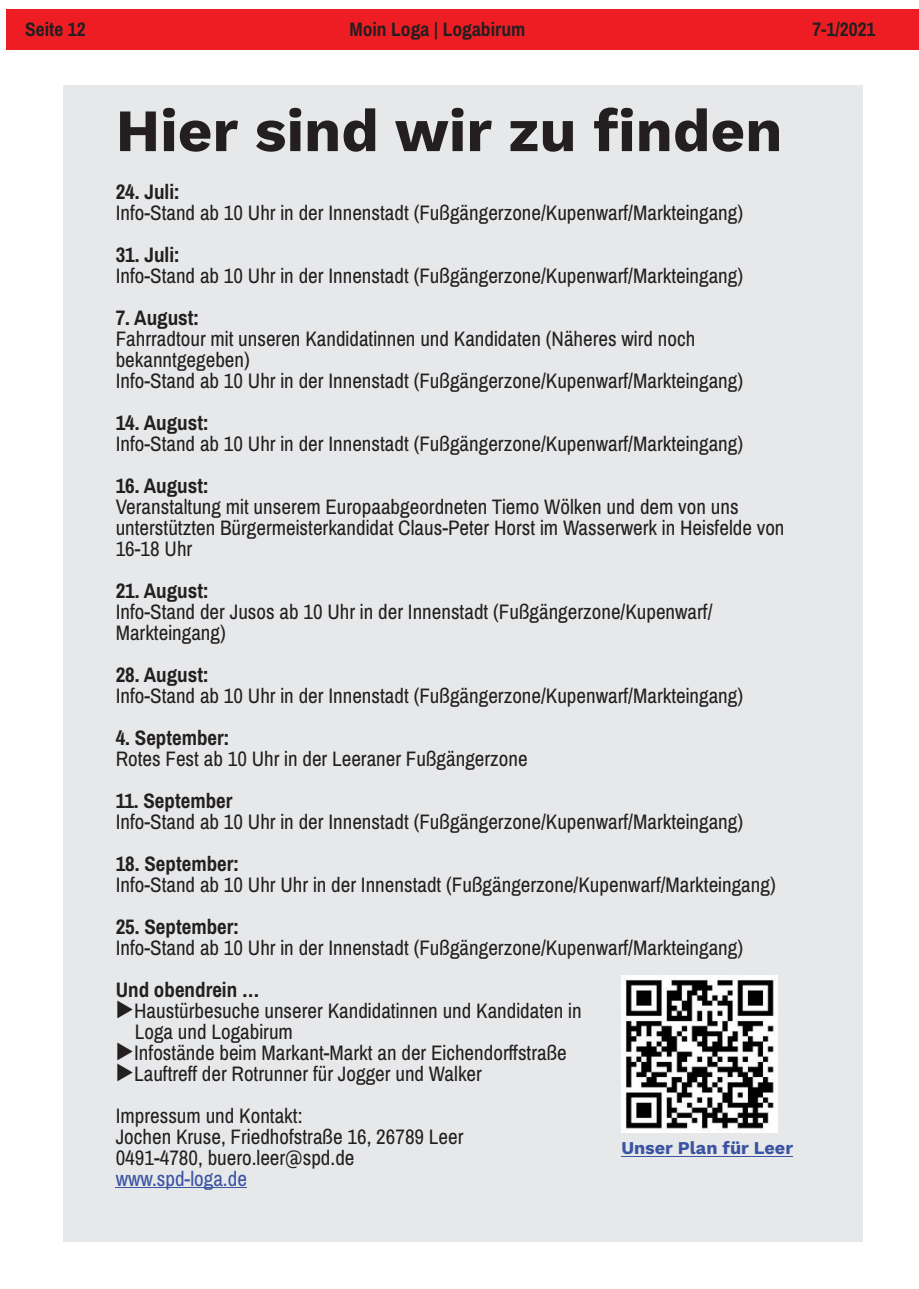
<style>
.page{position:relative;width:919px;height:1289px;background:#fff}
.page>*{position:absolute;margin:0;border:0;box-sizing:border-box;transform-origin:0 0}
.t1{font:700 60px "Work Sans";color:#231f20}
.t2{font:21px/21px "Archivo Narrow";color:#231f20}
.t3{font:700 21px "Archivo Narrow";color:#231f20}
.t4{font:21px "Archivo Narrow";color:#3a53a3}
.t5{font:700 19.5px "Archivo Narrow";color:#231f20}
.t6{font:700 18px "Work Sans";color:#3a53a3}
.s1{font-family:"Lucida Grande"}
</style>
<div class="page">
<div style="left:64px;top:85px;width:799px;height:1156px;background:#e7e8e9"></div>
<div style="left:6px;top:9px;width:912px;height:41px;background:#ee1d23"></div>
<hr style="left:116px;top:1186px;width:131px;height:1px;background:#3a53a3">
<img style="left:621px;top:975px;width:156px;height:157px">
<hr style="left:621px;top:1155px;width:172px;height:1px;background:#3a53a3">
<p class="t5" style="left:25px;top:18px;width:62px">Seite 12</p>
<p class="t5" style="left:349px;top:18px;width:177px">Moin Loga | Logabirum</p>
<p class="t5" style="left:812px;top:18px;width:65px">7-1/2021</p>
<h1 class="t1" style="left:116px;top:105px;width:668px">Hier sind wir zu finden</h1>
<p class="t3" style="left:116px;top:179px;width:66px">24. Juli:</p>
<p class="t2" style="left:116px;top:204px;width:629px">Info-Stand ab 10 Uhr in der Innenstadt (Fußgängerzone/Kupenwarf/Markteingang)</p>
<p class="t3" style="left:116px;top:242px;width:66px">31. Juli:</p>
<p class="t2" style="left:116px;top:267px;width:629px">Info-Stand ab 10 Uhr in der Innenstadt (Fußgängerzone/Kupenwarf/Markteingang)</p>
<p class="t3" style="left:116px;top:305px;width:85px">7. August:</p>
<p class="t2" style="left:116px;top:330px;width:629px">Fahrradtour mit unseren Kandidatinnen und Kandidaten (Näheres wird noch bekanntgegeben)<br>Info-Stand ab 10 Uhr in der Innenstadt (Fußgängerzone/Kupenwarf/Markteingang)</p>
<p class="t3" style="left:116px;top:410px;width:95px">14. August:</p>
<p class="t2" style="left:116px;top:435px;width:629px">Info-Stand ab 10 Uhr in der Innenstadt (Fußgängerzone/Kupenwarf/Markteingang)</p>
<p class="t3" style="left:116px;top:473px;width:95px">16. August:</p>
<p class="t2" style="left:116px;top:498px;width:670px">Veranstaltung mit unserem Europaabgeordneten Tiemo Wölken und dem von uns unterstützten Bürgermeisterkandidat Claus-Peter Horst im Wasserwerk in Heisfelde von<br>16-18 Uhr</p>
<p class="t3" style="left:116px;top:578px;width:95px">21. August:</p>
<p class="t2" style="left:116px;top:603px;width:598px">Info-Stand der Jusos ab 10 Uhr in der Innenstadt (Fußgängerzone/Kupenwarf/<br>Markteingang)</p>
<p class="t3" style="left:116px;top:662px;width:95px">28. August:</p>
<p class="t2" style="left:116px;top:687px;width:629px">Info-Stand ab 10 Uhr in der Innenstadt (Fußgängerzone/Kupenwarf/Markteingang)</p>
<p class="t3" style="left:116px;top:725px;width:115px">4. September:</p>
<p class="t2" style="left:116px;top:750px;width:413px">Rotes Fest ab 10 Uhr in der Leeraner Fußgängerzone</p>
<p class="t3" style="left:116px;top:788px;width:118px">11. September</p>
<p class="t2" style="left:116px;top:813px;width:629px">Info-Stand ab 10 Uhr in der Innenstadt (Fußgängerzone/Kupenwarf/Markteingang)</p>
<p class="t3" style="left:116px;top:851px;width:125px">18. September:</p>
<p class="t2" style="left:116px;top:876px;width:661px">Info-Stand ab 10 Uhr Uhr in der Innenstadt (Fußgängerzone/Kupenwarf/Markteingang)</p>
<p class="t3" style="left:116px;top:914px;width:125px">25. September:</p>
<p class="t2" style="left:116px;top:939px;width:629px">Info-Stand ab 10 Uhr in der Innenstadt (Fußgängerzone/Kupenwarf/Markteingang)</p>
<p class="t3" style="left:116px;top:977px;width:145px">Und obendrein …</p>
<p class="t2" style="left:116px;top:1002px;width:467px"><span class="s1">▶</span>Haustürbesuche unserer Kandidatinnen und Kandidaten in</p>
<p class="t2" style="left:135px;top:1023px;width:159px">Loga und Logabirum</p>
<p class="t2" style="left:116px;top:1044px;width:452px"><span class="s1">▶</span>Infostände beim Markant-Markt an der Eichendorffstraße</p>
<p class="t2" style="left:116px;top:1065px;width:368px"><span class="s1">▶</span>Lauftreff der Rotrunner für Jogger und Walker</p>
<p class="t2" style="left:116px;top:1107px;width:349px">Impressum und Kontakt:<br>Jochen Kruse, Friedhofstraße 16, 26789 Leer<br>0491-4780, buero.leer@spd.de</p>
<p class="t4" style="left:116px;top:1170px;width:133px">www.spd-loga.de</p>
<p class="t6" style="left:621px;top:1140px;width:173px">Unser Plan für Leer</p>
</div>
